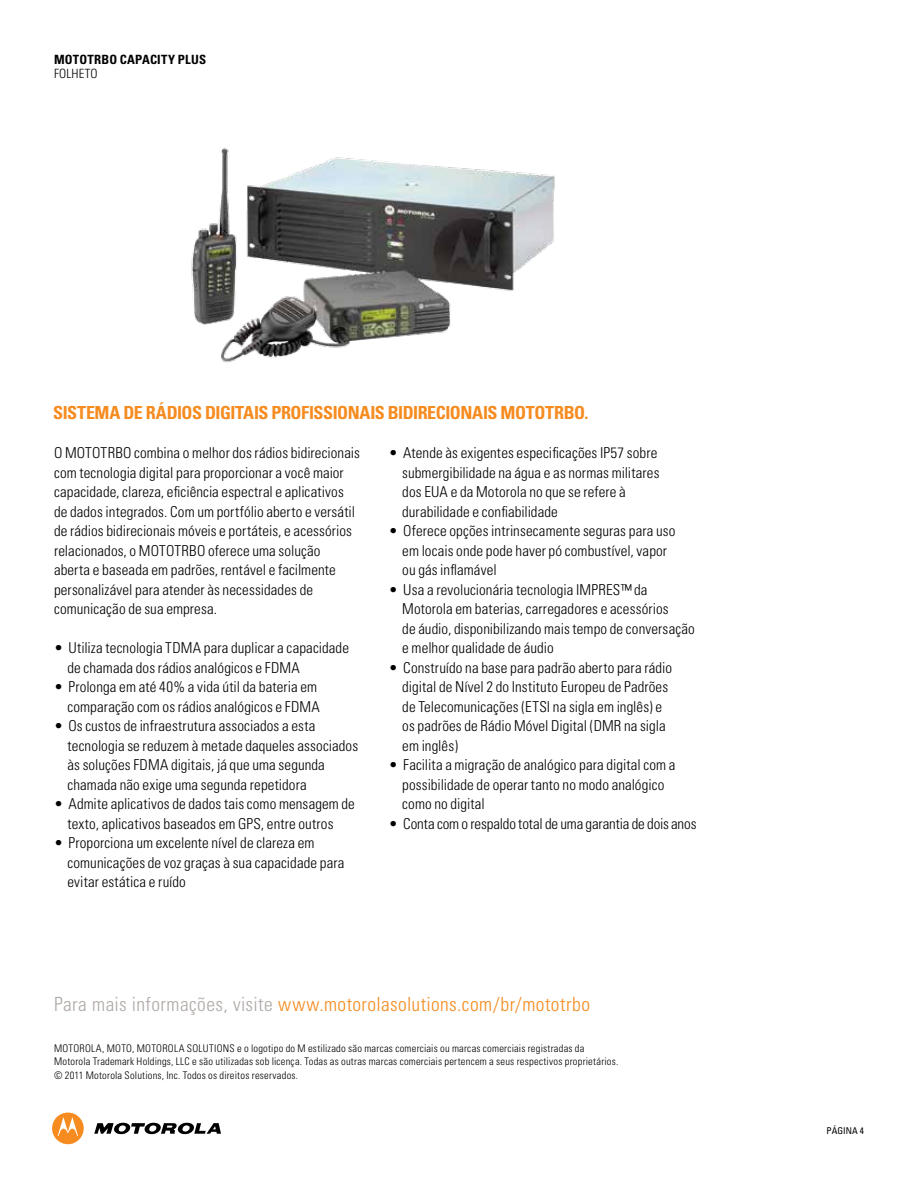
<style>
.page{position:relative;width:918px;height:1188px;background:#fff}
.page>*{position:absolute;margin:0;border:0;box-sizing:border-box;transform-origin:0 0}
.t1{font:300 condensed 19.5px "Univers";letter-spacing:.025em;color:#f68b1f}
.t2{font:700 condensed 18px "Univers";letter-spacing:-.025em;color:#f68b1f}
.t3{font:300 condensed 15px/19.5px "Univers";letter-spacing:.005em;color:#000}
.t4{font:700 condensed 12.75px "Univers";letter-spacing:.015em;color:#000}
.t5{font:300 condensed 12.75px "Univers";letter-spacing:.015em;color:#000}
.t6{font:300 condensed 10.5px/13.5px "Univers";letter-spacing:.02em;color:#000}
.t7{font:condensed 9.3px "Univers";color:#000}
.s1{color:#afa9a6}
</style>
<div class="page">
<svg style="left:94px;top:1123px;width:127px;height:12px"></svg>
<div style="left:52px;top:1113px;width:32px;height:31px;background:#f68b1f;border-radius:50%"></div>
<svg style="left:58px;top:1117px;width:20px;height:19px"></svg>
<img style="left:191px;top:147px;width:364px;height:216px">
<p class="t4" style="left:54px;top:52px;width:132px">MOTOTRBO CAPACITY PLUS</p>
<p class="t5" style="left:54px;top:66px;width:45px">FOLHETO</p>
<p class="t2" style="left:53px;top:402px;width:10px">SIST</p>
<p class="t2" style="left:86px;top:402px;width:153px">EMA DE RÁDIOS DIGITAIS</p>
<p class="t2" style="left:271px;top:402px;width:319px">PROFISSIONAIS BIDIRECIONAIS MOTOTRBO.</p>
<p class="t3" style="left:54px;top:443px;width:307px">O MOTOTRBO combina o melhor dos rádios bidirecionais com tecnologia digital para proporcionar a você maior capacidade, clareza, eficiência espectral e aplicativos de dados integrados. Com um portfólio aberto e versátil de rádios bidirecionais móveis e portáteis, e acessórios relacionados, o MOTOTRBO oferece uma solução aberta e baseada em padrões, rentável e facilmente personalizável para atender às necessidades de comunicação de sua empresa.</p>
<p class="t3" style="left:68px;top:638px;width:283px;text-indent:-14px">• Utiliza tecnologia TDMA para duplicar a capacidade de chamada dos rádios analógicos e FDMA</p>
<p class="t3" style="left:54px;top:677px;width:267px;text-align:right">• Prolonga em até 40% a vida útil da bateria em comparação com os rádios analógicos e FDMA</p>
<p class="t3" style="left:68px;top:716px;width:292px;text-indent:-14px">• Os custos de infraestrutura associados a esta tecnologia se reduzem à metade daqueles associados às soluções FDMA digitais, já que uma segunda chamada não exige uma segunda repetidora</p>
<p class="t3" style="left:54px;top:794px;width:302px;text-align:center">• Admite aplicativos de dados tais como mensagem de texto, aplicativos baseados em GPS, entre outros</p>
<p class="t3" style="left:68px;top:833px;width:278px;text-indent:-14px">• Proporciona um excelente nível de clareza em comunicações de voz graças à sua capacidade para evitar estática e ruído</p>
<p class="t3" style="left:402px;top:443px;width:259px;text-indent:-13px">• Atende às exigentes especificações IP57 sobre submergibilidade na água e as normas militares dos EUA e da Motorola no que se refere à durabilidade e confiabilidade</p>
<p class="t3" style="left:402px;top:521px;width:275px;text-indent:-14px">• Oferece opções intrinsecamente seguras para uso em locais onde pode haver pó combustível, vapor ou gás inflamável</p>
<p class="t3" style="left:402px;top:580px;width:294px;text-indent:-14px">• Usa a revolucionária tecnologia IMPRES™ da Motorola em baterias, carregadores e acessórios<br>de áudio, disponibilizando mais tempo de conversação e melhor qualidade de áudio</p>
<p class="t3" style="left:402px;top:658px;width:271px;text-indent:-13px">• Construído na base para padrão aberto para rádio digital de Nível 2 do Instituto Europeu de Padrões de Telecomunicações (ETSI na sigla em inglês) e os padrões de Rádio Móvel Digital (DMR na sigla em inglês)</p>
<p class="t3" style="left:402px;top:755px;width:275px;text-indent:-13px">• Facilita a migração de analógico para digital com a possibilidade de operar tanto no modo analógico como no digital</p>
<p class="t3" style="left:389px;top:814px;width:309px">• Conta com o respaldo total de uma garantia de dois anos</p>
<h1 class="t1" style="left:54px;top:993px;width:538px"><span class="s1">Para mais informações, visite</span> www.motorolasolutions.com/br/mototrbo</h1>
<p class="t6" style="left:54px;top:1041px;width:566px">MOTOROLA, MOTO, MOTOROLA SOLUTIONS e o logotipo do M estilizado são marcas comerciais ou marcas comerciais registradas da<br>Motorola Trademark Holdings, LLC e são utilizadas sob licença. Todas as outras marcas comerciais pertencem a seus respectivos proprietários. © 2011 Motorola Solutions, Inc. Todos os direitos reservados.</p>
<p class="t7" style="left:827px;top:1125px;width:39px">PÁGINA 4</p>
</div>
